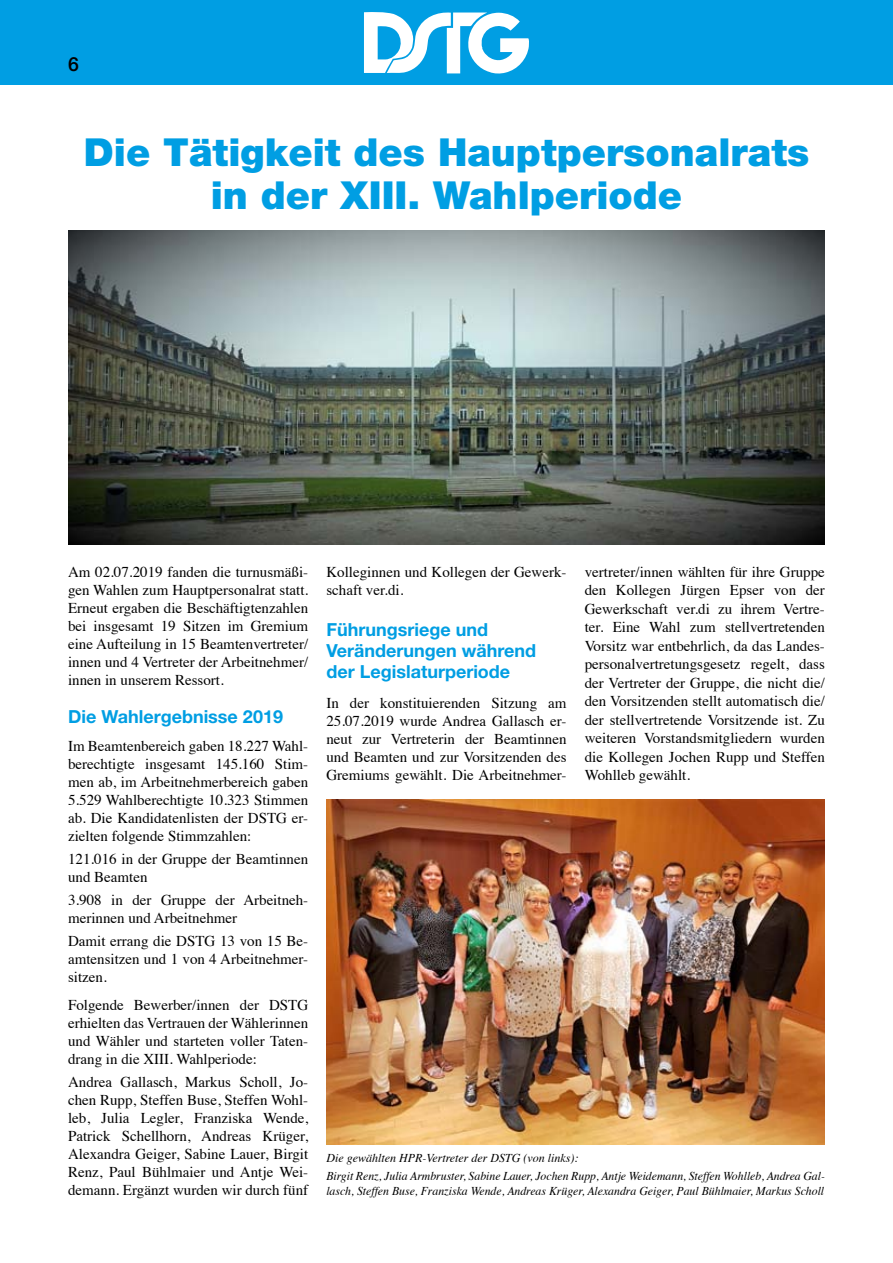
<style>
.page{position:relative;width:893px;height:1263px;background:#fff}
.page>*{position:absolute;margin:0;border:0;box-sizing:border-box;transform-origin:0 0}
.t1{font:900 38.7px/43.5px "Helvetica Neue";color:#009ee3;text-align:center}
.t2{font:500 19.5px "Helvetica Neue";color:#000}
.t3{font:700 18px/21px "Helvetica Neue";color:#009ee3}
.t4{font:15px/18px "Times";color:#000;text-align:justify}
.t5{font:italic 12px/18px "Times";color:#000}
</style>
<div class="page">
<div style="left:0;top:0;width:893px;height:85px;background:#009ee3"></div>
<svg style="left:364px;top:12px;width:165px;height:62px"></svg>
<img style="left:68px;top:230px;width:757px;height:315px">
<img style="left:326px;top:799px;width:499px;height:345px">
<h2 class="t2" style="left:68px;top:52px;width:12px">6</h2>
<h1 class="t1" style="left:84px;top:130px;width:727px">Die Tätigkeit des Hauptpersonalrats in der XIII. Wahlperiode</h1>
<p class="t4" style="left:68px;top:561px;width:242px;text-align:left">Am 02.07.2019 fanden die turnusmäßi&shy;gen Wahlen zum Hauptpersonalrat statt.<br>Erneut ergaben die Beschäftigtenzahlen bei insgesamt 19 Sitzen im Gremium eine Aufteilung in 15 Beamtenvertreter/ innen und 4 Vertreter der Arbeitnehmer/ innen in unserem Ressort.</p>
<p class="t3" style="left:68px;top:706px;width:216px">Die Wahlergebnisse 2019</p>
<p class="t4" style="left:68px;top:736px;width:242px">Im Beamtenbereich gaben 18.227 Wahl&shy;berechtigte insgesamt 145.160 Stim&shy;men ab, im Arbeitnehmerbereich gaben 5.529 Wahlberechtigte 10.323 Stimmen ab. Die Kandidatenlisten der DSTG er&shy;zielten folgende Stimmzahlen:</p>
<p class="t4" style="left:68px;top:849px;width:242px">121.016 in der Gruppe der Beamtinnen und Beamten</p>
<p class="t4" style="left:68px;top:890px;width:242px">3.908 in der Gruppe der Arbeitneh&shy;merinnen und Arbeitnehmer</p>
<p class="t4" style="left:68px;top:931px;width:242px">Damit errang die DSTG 13 von 15 Be&shy;amtensitzen und 1 von 4 Arbeitnehmer&shy;sitzen.</p>
<p class="t4" style="left:68px;top:994px;width:242px">Folgende Bewerber/innen der DSTG erhielten das Vertrauen der Wählerinnen und Wähler und starteten voller Taten&shy;drang in die XIII. Wahlperiode:</p>
<p class="t4" style="left:68px;top:1071px;width:242px">Andrea Gallasch, Markus Scholl, Jo&shy;chen Rupp, Steffen Buse, Steffen Wohl&shy;leb, Julia Legler, Franziska Wende, Patrick Schellhorn, Andreas Krüger, Alexandra Geiger, Sabine Lauer, Birgit Renz, Paul Bühlmaier und Antje Wei&shy;demann. Ergänzt wurden wir durch fünf</p>
<p class="t4" style="left:326px;top:561px;width:242px">Kolleginnen und Kollegen der Gewerk&shy;schaft ver.di.</p>
<p class="t3" style="left:326px;top:619px;width:211px">Führungsriege und<br>Veränderungen während der Legislaturperiode</p>
<p class="t4" style="left:326px;top:693px;width:242px">In der konstituierenden Sitzung am 25.07.2019 wurde Andrea Gallasch er&shy;neut zur Vertreterin der Beamtinnen und Beamten und zur Vorsitzenden des Gremiums gewählt. Die Arbeitnehmer-</p>
<p class="t4" style="left:585px;top:561px;width:242px;line-height:18.5px">vertreter/innen wählten für ihre Gruppe den Kollegen Jürgen Epser von der Gewerkschaft ver.di zu ihrem Vertre&shy;ter. Eine Wahl zum stellvertretenden Vorsitz war entbehrlich, da das Landes&shy;personalvertretungsgesetz regelt, dass der Vertreter der Gruppe, die nicht die/ den Vorsitzenden stellt automatisch die/ der stellvertretende Vorsitzende ist. Zu weiteren Vorstandsmitgliedern wurden die Kollegen Jochen Rupp und Steffen Wohlleb gewählt.</p>
<p class="t5" style="left:326px;top:1148px;width:500px">Die gewählten HPR-Vertreter der DSTG (von links):<br>Birgit Renz, Julia Armbruster, Sabine Lauer, Jochen Rupp, Antje Weidemann, Steffen Wohlleb, Andrea Gal-</p>
<p class="t5" style="left:326px;top:1181px;width:499px">lasch, Steffen Buse, Franziska Wende, Andreas Krüger, Alexandra Geiger, Paul Bühlmaier, Markus Scholl</p>
</div>
